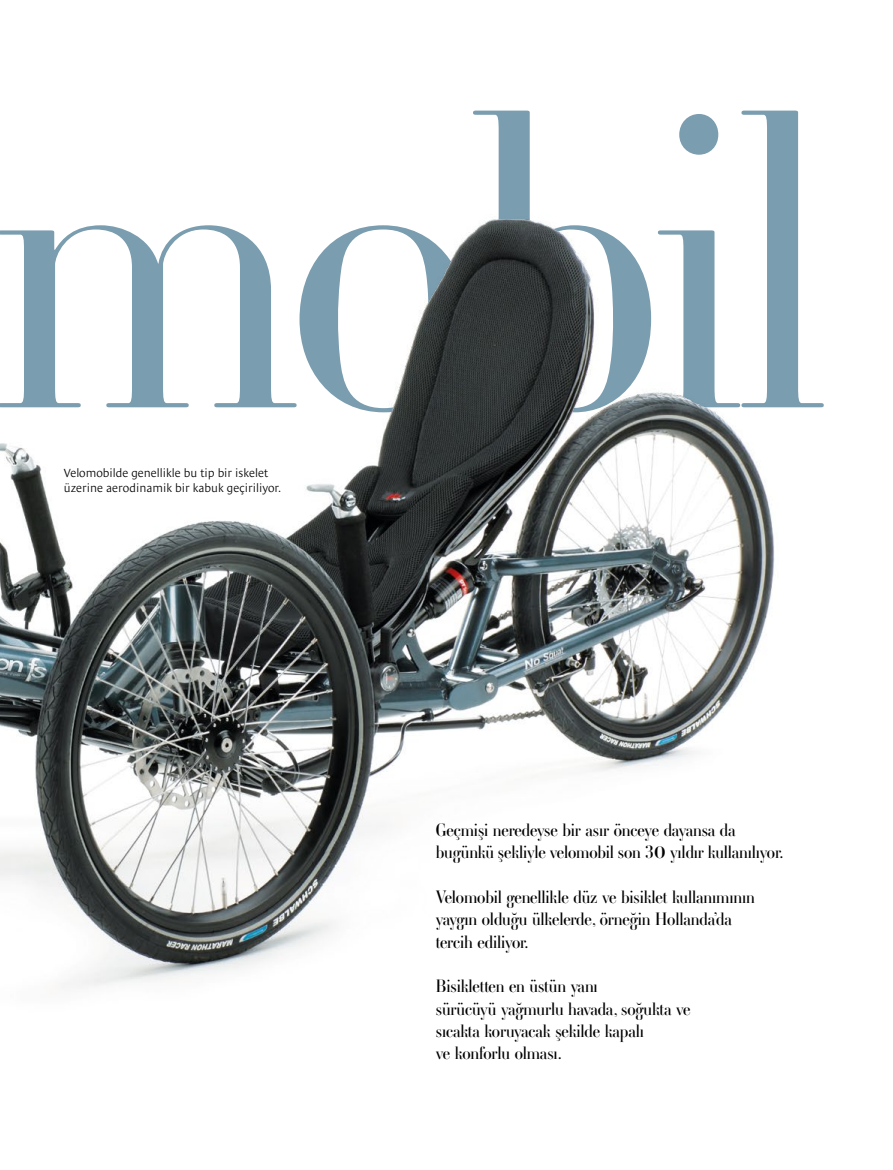
<style>
.page{position:relative;width:893px;height:1170px;background:#fff}
.page>*{position:absolute;margin:0;border:0;box-sizing:border-box;transform-origin:0 0}
.t1{font:300 420px "Ambroise Pro";letter-spacing:-.025em;color:#7a9daf}
.t2{font:17.7px/22.4px "Ambroise Pro";letter-spacing:-.01em;color:#000}
.t3{font:300 12px/14.4px "Le Monde Sans Pro";color:#000}
.s1{font-size:22.5px}
</style>
<div class="page">
<img style="left:0;top:419px;width:775px;height:570px">
<img style="left:389px;top:218px;width:334px;height:201px">
<h1 class="t1" style="left:-7px;top:-111px;width:838px">mobil</h1>
<p class="t3" style="left:64px;top:464px;width:219px">Velomobilde genellikle bu tip bir iskelet üzerine aerodinamik bir kabuk geçiriliyor.</p>
<p class="t2" style="left:436px;top:816px;width:349px">Geçmişi neredeyse bir asır önceye dayansa da bugünkü şekliyle velomobil son 3<span class="s1">0</span> yıldır kullanılıyor.</p>
<p class="t2" style="left:436px;top:883px;width:320px">Velomobil genellikle düz ve bisiklet kullanımının yaygın olduğu ülkelerde, örneğin Hollanda’da tercih ediliyor.</p>
<p class="t2" style="left:436px;top:972px;width:256px">Bisikletten en üstün yanı<br>sürücüyü yağmurlu havada, soğukta ve sıcakta koruyacak şekilde kapalı<br>ve konforlu olması.</p>
</div>
